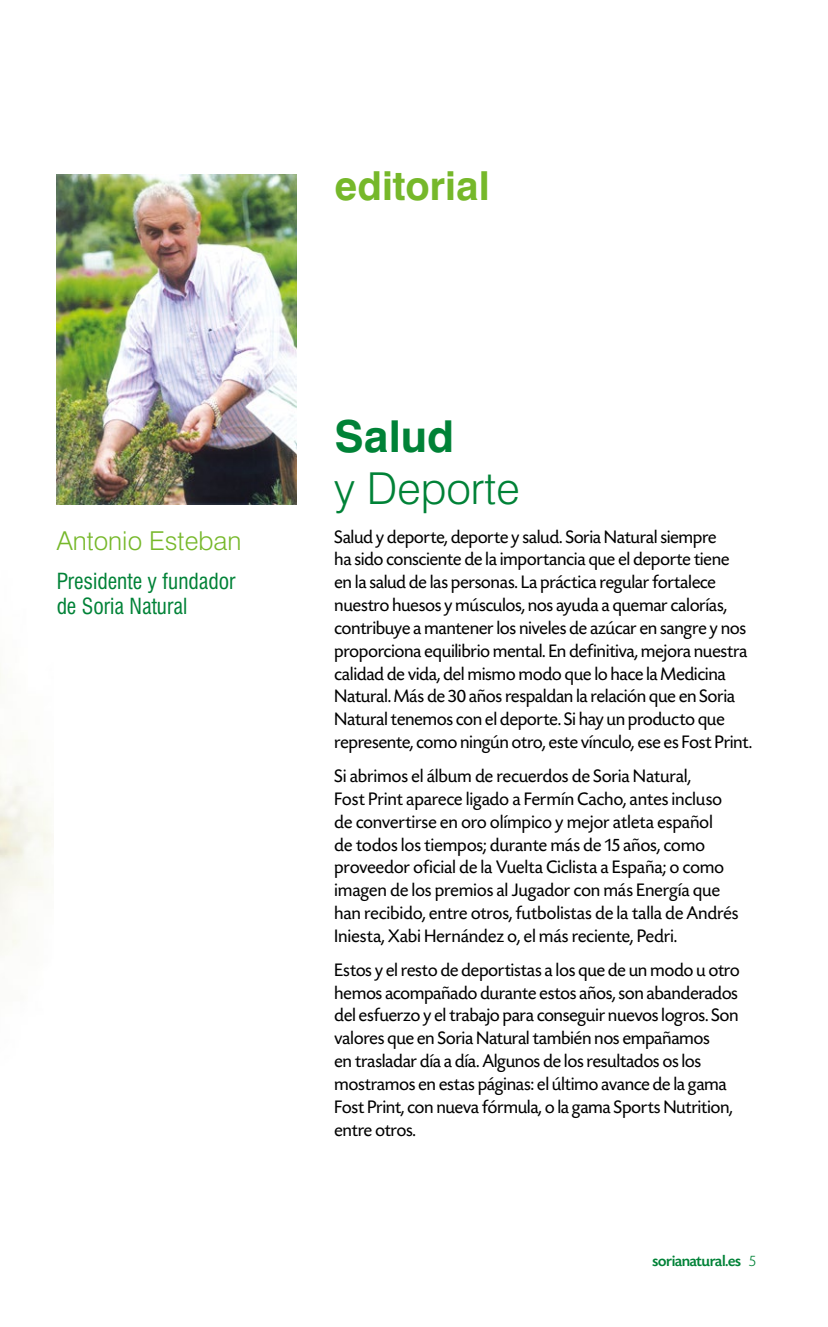
<style>
.page{position:relative;width:828px;height:1327px;background:#fff}
.page>*{position:absolute;margin:0;border:0;box-sizing:border-box;transform-origin:0 0}
.t1{font:300 44px "Swiss 721 BT";color:#008237}
.t2{font:700 44px "Swiss 721 BT";color:#008237}
.t3{font:700 40px "Swiss 721 BT";color:#76b82a}
.t4{font:300 26px "Swiss 721 BT";color:#76b82a}
.t5{font:condensed 21.6px/26px "Swiss 721 BT";color:#008237}
.t6{font:19px/22.8px "Today SHOP";letter-spacing:.01em;color:#000}
.t7{font:500 16px "Today SHOP";color:#008237}
.s1{font-weight:300}
</style>
<div class="page">
<img style="left:57px;top:174px;width:239px;height:330px">
<h3 class="t4" style="left:57px;top:525px;width:186px">Antonio Esteban</h3>
<p class="t5" style="left:57px;top:567px;width:180px">Presidente y fundador de Soria Natural</p>
<h2 class="t3" style="left:334px;top:161px;width:157px">editorial</h2>
<h1 class="t2" style="left:334px;top:410px;width:121px">Salud</h1>
<h1 class="t1" style="left:334px;top:462px;width:187px">y Deporte</h1>
<p class="t6" style="left:334px;top:526px;width:419px">Salud y deporte, deporte y salud. Soria Natural siempre<br>ha sido consciente de la importancia que el deporte tiene<br>en la salud de las personas. La práctica regular fortalece nuestro huesos y músculos, nos ayuda a quemar calorías, contribuye a mantener los niveles de azúcar en sangre y nos proporciona equilibrio mental. En definitiva, mejora nuestra calidad de vida, del mismo modo que lo hace la Medicina Natural. Más de 30 años respaldan la relación que en Soria Natural tenemos con el deporte. Si hay un producto que represente, como ningún otro, este vínculo, ese es Fost Print.</p>
<p class="t6" style="left:334px;top:765px;width:405px">Si abrimos el álbum de recuerdos de Soria Natural,<br>Fost Print aparece ligado a Fermín Cacho, antes incluso de convertirse en oro olímpico y mejor atleta español<br>de todos los tiempos; durante más de 15 años, como proveedor oficial de la Vuelta Ciclista a España; o como imagen de los premios al Jugador con más Energía que han recibido, entre otros, futbolistas de la talla de Andrés Iniesta, Xabi Hernández o, el más reciente, Pedri.</p>
<p class="t6" style="left:334px;top:959px;width:406px">Estos y el resto de deportistas a los que de un modo u otro hemos acompañado durante estos años, son abanderados del esfuerzo y el trabajo para conseguir nuevos logros. Son valores que en Soria Natural también nos empañamos<br>en trasladar día a día. Algunos de los resultados os los mostramos en estas páginas: el último avance de la gama Fost Print, con nueva fórmula, o la gama Sports Nutrition, entre otros.</p>
<p class="t7" style="left:652px;top:1252px;width:105px">sorianatural.es <span class="s1">5</span></p>
</div>
